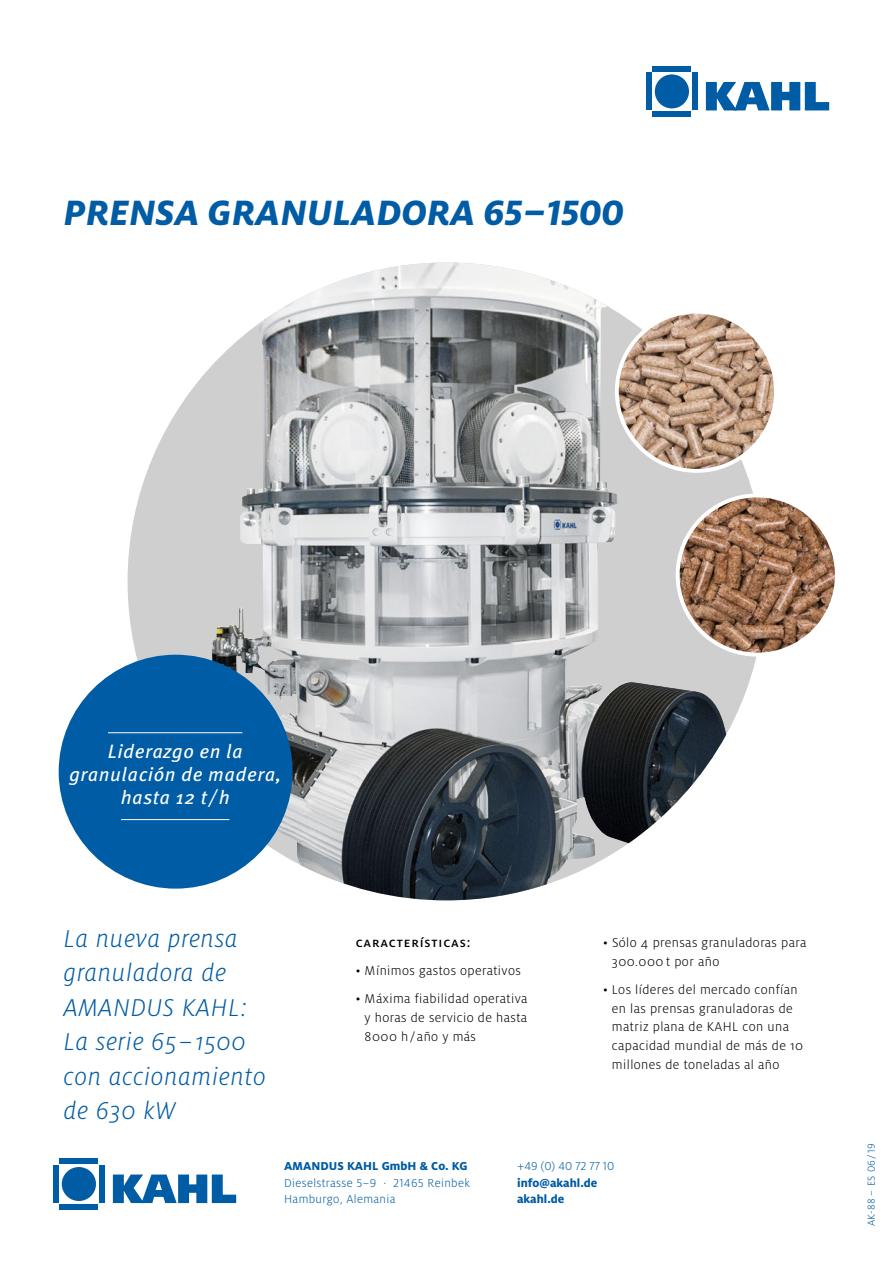
<style>
.page{position:relative;width:893px;height:1263px;background:#fff}
.page>*{position:absolute;margin:0;border:0;box-sizing:border-box;transform-origin:0 0}
.t1{font:italic 800 39px "Milo OT";letter-spacing:.005em;color:#005ca5}
.t2{font:italic 300 27px/34.5px "Milo OT";letter-spacing:.03em;color:#005ca5}
.t3{font:italic 19.35px/23.1px "Meta Pro";letter-spacing:.03em;color:#fff;text-align:center}
.t4{font:300 14.1px/18.8px "Milo OT";letter-spacing:.03em;color:#000}
.t5{font:500 14.1px "Milo OT";letter-spacing:.06em;color:#000}
.t6{font:300 12.75px/16.5px "Milo OT";letter-spacing:.03em;color:#005ca5}
.t7{font:800 12.75px/16.5px "Milo OT";color:#005ca5}
.t8{font:300 11.25px "Milo OT";letter-spacing:.03em;color:#005ca5}
</style>
<div class="page">
<svg style="left:128px;top:262px;width:637px;height:638px;fill:#cfcfcf"></svg>
<img style="left:199px;top:321px;width:527px;height:579px">
<img style="left:617px;top:312px;width:159px;height:159px;border-radius:80px">
<div style="left:615px;top:310px;width:163px;height:163px;border:4px solid #fff;border-radius:50%"></div>
<img style="left:678px;top:495px;width:159px;height:160px;border-radius:80px">
<div style="left:676px;top:493px;width:163px;height:164px;border:4px solid #fff;border-radius:50%"></div>
<div style="left:59px;top:655px;width:234px;height:234px;background:#005ca5;border-radius:50%"></div>
<hr style="left:108px;top:732px;width:134px;height:1px;background:#fff">
<hr style="left:121px;top:819px;width:108px;height:1px;background:#fff">
<svg style="left:113px;top:1174px;width:123px;height:29px"></svg>
<div style="left:62px;top:1167px;width:34px;height:34px;background:#005ca5;border-radius:50%"></div>
<div style="left:53px;top:1165px;width:6px;height:38px;background:#005ca5"></div>
<div style="left:99px;top:1165px;width:5px;height:38px;background:#005ca5"></div>
<div style="left:60px;top:1158px;width:38px;height:6px;background:#005ca5"></div>
<div style="left:60px;top:1204px;width:38px;height:5px;background:#005ca5"></div>
<svg style="left:706px;top:82px;width:123px;height:28px"></svg>
<div style="left:655px;top:74px;width:34px;height:34px;background:#005ca5;border-radius:50%"></div>
<div style="left:646px;top:72px;width:6px;height:38px;background:#005ca5"></div>
<div style="left:692px;top:72px;width:5px;height:38px;background:#005ca5"></div>
<div style="left:653px;top:66px;width:38px;height:5px;background:#005ca5"></div>
<div style="left:653px;top:112px;width:38px;height:5px;background:#005ca5"></div>
<h1 class="t1" style="left:64px;top:190px;width:562px">PRENSA GRANULADORA 65–1500</h1>
<h3 class="t3" style="left:69px;top:738px;width:214px">Liderazgo en la granulación de madera, hasta 12 t/h</h3>
<h2 class="t2" style="left:64px;top:921px;width:204px">La nueva prensa granuladora de<br>AMANDUS KAHL:<br>La serie 65–1500 con accionamiento de 630 kW</h2>
<p class="t5" style="left:356px;top:935px;width:116px">características:</p>
<p class="t4" style="left:356px;top:961px;width:167px">• Mínimos gastos operativos</p>
<p class="t4" style="left:365px;top:990px;width:164px;text-align:justify;text-indent:-9px">• Máxima fiabilidad operativa y horas de servicio de hasta 8000 h/año y más</p>
<p class="t4" style="left:612px;top:933px;width:196px;text-indent:-9px">• Sólo 4 prensas granuladoras para<br>300.000 t por año</p>
<p class="t4" style="left:612px;top:980px;width:193px;text-indent:-9px">• Los líderes del mercado confían en las prensas granuladoras de matriz plana de KAHL con una capacidad mundial de más de 10 millones de toneladas al año</p>
<p class="t7" style="left:284px;top:1158px;width:185px">AMANDUS KAHL GmbH &amp; Co. KG</p>
<p class="t6" style="left:284px;top:1174px;width:187px">Dieselstrasse 5–9 · 21465 Reinbek<br>Hamburgo, Alemania</p>
<p class="t6" style="left:517px;top:1158px;width:99px">+49 (0) 40 72 77 10</p>
<p class="t7" style="left:517px;top:1174px;width:82px">info@akahl.de akahl.de</p>
<p class="t8" style="left:865px;top:1226px;width:84px;rotate:-90deg">AK-88 – ES 06/19</p>
</div>
